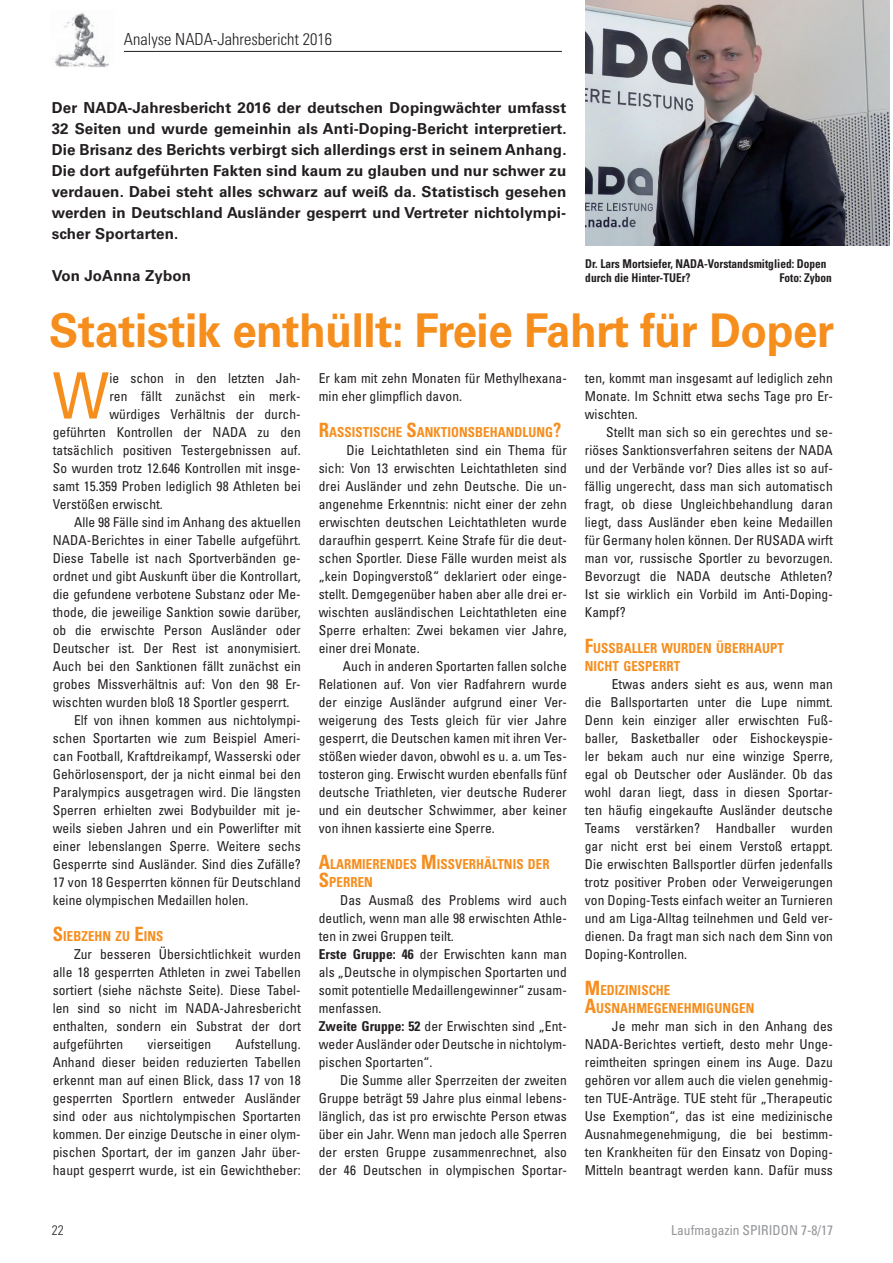
<style>
.page{position:relative;width:893px;height:1263px;background:#fff}
.page>*{position:absolute;margin:0;border:0;box-sizing:border-box;transform-origin:0 0}
.t1{font:condensed 64.05px "Univers LT Std";color:#f68e1e}
.t2{font:700 46.5px "Univers LT Std";letter-spacing:-.01em;color:#f68e1e;scale:.94 1}
.t3{font:300 condensed 16.65px "Univers LT Std";color:#231f20}
.t4{font:700 15.15px/21px "Univers LT Std";letter-spacing:.01em;color:#231f20;text-align:justify}
.t5{font:700 condensed 13.8px/18px "Univers LT Std";letter-spacing:.005em;color:#f68e1e;scale:.94 1}
.t6{font:condensed 13.65px/18px "Univers LT Std";letter-spacing:.005em;color:#231f20;text-align:justify}
.t7{font:condensed 13.65px "Univers LT Std";color:#939598}
.t8{font:300 condensed 13.65px "Univers LT Std";color:#231f20}
.t9{font:700 condensed 12.15px/13.5px "Univers LT Std";color:#231f20;scale:.94 1}
.s1{font-size:19.65px}
.s2{font-weight:700}
</style>
<div class="page">
<img style="left:55px;top:12px;width:54px;height:55px">
<hr style="left:124px;top:51px;width:438px;height:1px;background:#231f20">
<img style="left:585px;top:0;width:304px;height:246px">
<p class="t3" style="left:124px;top:30px;width:210px">Analyse NADA-Jahresbericht 2016</p>
<p class="t4" style="left:52px;top:98px;width:516px">Der NADA-Jahresbericht 2016 der deutschen Dopingwächter umfasst 32 Seiten und wurde gemeinhin als Anti-Doping-Bericht interpretiert.<br>Die Brisanz des Berichts verbirgt sich allerdings erst in seinem Anhang.<br>Die dort aufgeführten Fakten sind kaum zu glauben und nur schwer zu verdauen. Dabei steht alles schwarz auf weiß da. Statistisch gesehen werden in Deutschland Ausländer gesperrt und Vertreter nichtolympi&shy;scher Sportarten.</p>
<p class="t4" style="left:52px;top:265px;width:141px">Von JoAnna Zybon</p>
<p class="t9" style="left:585px;top:257px;width:258px">Dr. Lars Mortsiefer, NADA-Vorstandsmitglied: Dopen durch die Hinter-TUEr?</p>
<p class="t9" style="left:779px;top:270px;width:57px">Foto: Zybon</p>
<h2 class="t2" style="left:49px;top:303px;width:836px">Statistik enthüllt: Freie Fahrt für Doper</h2>
<h1 class="t1" style="left:53px;top:355px;width:58px">W</h1>
<p class="t6" style="left:109px;top:368px;width:193px">ie schon in den letzten Jah-</p>
<p class="t6" style="left:109px;top:386px;width:193px">ren fällt zunächst ein merk-</p>
<p class="t6" style="left:109px;top:404px;width:193px">würdiges Verhältnis der durch-</p>
<p class="t6" style="left:53px;top:422px;width:250px">geführten Kontrollen der NADA zu den</p>
<p class="t6" style="left:53px;top:440px;width:250px">tatsächlich positiven Testergebnissen auf.</p>
<p class="t6" style="left:53px;top:458px;width:250px">So wurden trotz 12.646 Kontrollen mit insge-</p>
<p class="t6" style="left:53px;top:476px;width:249px">samt 15.359 Proben lediglich 98 Athleten bei</p>
<p class="t6" style="left:53px;top:494px;width:112px">Verstößen erwischt.</p>
<p class="t6" style="left:74px;top:512px;width:228px">Alle 98 Fälle sind im Anhang des aktuellen</p>
<p class="t6" style="left:53px;top:530px;width:250px">NADA-Berichtes in einer Tabelle aufgeführt.</p>
<p class="t6" style="left:53px;top:548px;width:250px">Diese Tabelle ist nach Sportverbänden ge-</p>
<p class="t6" style="left:53px;top:566px;width:250px">ordnet und gibt Auskunft über die Kontrollart,</p>
<p class="t6" style="left:53px;top:584px;width:250px">die gefundene verbotene Substanz oder Me-</p>
<p class="t6" style="left:53px;top:602px;width:250px">thode, die jeweilige Sanktion sowie darüber,</p>
<p class="t6" style="left:53px;top:620px;width:250px">ob die erwischte Person Ausländer oder</p>
<p class="t6" style="left:53px;top:638px;width:249px">Deutscher ist. Der Rest ist anonymisiert.</p>
<p class="t6" style="left:53px;top:656px;width:250px">Auch bei den Sanktionen fällt zunächst ein</p>
<p class="t6" style="left:53px;top:674px;width:250px">grobes Missverhältnis auf: Von den 98 Er-</p>
<p class="t6" style="left:53px;top:692px;width:238px">wischten wurden bloß 18 Sportler gesperrt.</p>
<p class="t6" style="left:74px;top:710px;width:228px">Elf von ihnen kommen aus nichtolympi-</p>
<p class="t6" style="left:53px;top:728px;width:249px">schen Sportarten wie zum Beispiel Ameri-</p>
<p class="t6" style="left:53px;top:746px;width:250px">can Football, Kraftdreikampf, Wasserski oder</p>
<p class="t6" style="left:53px;top:764px;width:249px">Gehörlosensport, der ja nicht einmal bei den</p>
<p class="t6" style="left:53px;top:782px;width:250px">Paralympics ausgetragen wird. Die längsten</p>
<p class="t6" style="left:53px;top:800px;width:250px">Sperren erhielten zwei Bodybuilder mit je-</p>
<p class="t6" style="left:53px;top:818px;width:250px">weils sieben Jahren und ein Powerlifter mit</p>
<p class="t6" style="left:53px;top:836px;width:249px">einer lebenslangen Sperre. Weitere sechs</p>
<p class="t6" style="left:53px;top:854px;width:250px">Gesperrte sind Ausländer. Sind dies Zufälle?</p>
<p class="t6" style="left:53px;top:872px;width:250px">17 von 18 Gesperrten können für Deutschland</p>
<p class="t6" style="left:53px;top:890px;width:197px">keine olympischen Medaillen holen.</p>
<p class="t5" style="left:53px;top:927px;width:119px"><span class="s1">S</span>IEBZEHN ZU <span class="s1">E</span>INS</p>
<p class="t6" style="left:53px;top:944px;width:250px;text-indent:21px">Zur besseren Übersichtlichkeit wurden alle 18 gesperrten Athleten in zwei Tabellen sortiert (siehe nächste Seite). Diese Tabel&shy;len sind so nicht im NADA-Jahresbericht enthalten, sondern ein Substrat der dort aufgeführten</p>
<p class="t6" style="left:53px;top:1034px;width:250px;text-indent:183px">Aufstellung.<br>Anhand dieser beiden reduzierten Tabellen erkennt man auf einen Blick, dass 17 von 18 gesperrten Sportlern entweder Ausländer sind oder aus nichtolympischen Sportarten kommen. Der einzige Deutsche in einer olym&shy;pischen Sportart, der im ganzen Jahr über&shy;haupt gesperrt wurde, ist ein Gewichtheber:</p>
<p class="t6" style="left:148px;top:1034px;width:65px">vierseitigen</p>
<p class="t6" style="left:319px;top:368px;width:250px">Er kam mit zehn Monaten für Methylhexana&shy;min eher glimpflich davon.</p>
<p class="t5" style="left:319px;top:423px;width:260px"><span class="s1">R</span>ASSISTISCHE <span class="s1">S</span>ANKTIONSBEHANDLUNG<span class="s1">?</span></p>
<p class="t6" style="left:319px;top:440px;width:250px;text-indent:28px">Die Leichtathleten sind ein Thema für sich: Von 13 erwischten Leichtathleten sind drei Ausländer und zehn Deutsche. Die un&shy;angenehme Erkenntnis: nicht einer der zehn erwischten deutschen Leichtathleten wurde daraufhin gesperrt. Keine Strafe für die deut&shy;schen Sportler. Diese Fälle wurden meist als „kein Dopingverstoß“ deklariert oder einge&shy;stellt. Demgegenüber haben aber alle drei er&shy;wischten ausländischen Leichtathleten eine Sperre erhalten: Zwei bekamen vier Jahre, einer drei Monate.</p>
<p class="t6" style="left:319px;top:656px;width:250px;text-indent:24px">Auch in anderen Sportarten fallen solche Relationen auf. Von vier Radfahrern wurde der einzige Ausländer aufgrund einer Ver&shy;weigerung des Tests gleich für vier Jahre gesperrt, die Deutschen kamen mit ihren Ver&shy;stößen wieder davon, obwohl es u. a. um Tes&shy;tosteron ging. Erwischt wurden ebenfalls fünf deutsche Triathleten, vier deutsche Ruderer und ein deutscher Schwimmer, aber keiner von ihnen kassierte eine Sperre.</p>
<p class="t5" style="left:319px;top:855px;width:247px"><span class="s1">A</span>LARMIERENDES <span class="s1">M</span>ISSVERHÄLTNIS DER<br><span class="s1">S</span>PERREN</p>
<p class="t6" style="left:319px;top:890px;width:250px;text-align:left;text-indent:21px">Das Ausmaß des Problems wird auch deutlich, wenn man alle 98 erwischten Athle&shy;ten in zwei Gruppen teilt.<br><span class="s2">Erste Gruppe: 46</span> der Erwischten kann man als „Deutsche in olympischen Sportarten und somit potentielle Medaillengewinner“ zusam&shy;menfassen.<br><span class="s2">Zweite Gruppe: 52</span> der Erwischten sind „Ent&shy;weder Ausländer oder Deutsche in nichtolym&shy;pischen Sportarten“.</p>
<p class="t6" style="left:319px;top:1070px;width:250px;text-indent:21px">Die Summe aller Sperrzeiten der zweiten Gruppe beträgt 59 Jahre plus einmal lebens&shy;länglich, das ist pro erwischte Person etwas über ein Jahr. Wenn man jedoch alle Sperren der ersten Gruppe zusammenrechnet, also der 46 Deutschen in olympischen Sportar-</p>
<p class="t6" style="left:585px;top:368px;width:250px">ten, kommt man insgesamt auf lediglich zehn Monate. Im Schnitt etwa sechs Tage pro Er&shy;wischten.</p>
<p class="t6" style="left:585px;top:422px;width:250px;text-indent:21px">Stellt man sich so ein gerechtes und se&shy;riöses Sanktionsverfahren seitens der NADA und der Verbände vor? Dies alles ist so auf&shy;fällig ungerecht, dass man sich automatisch fragt, ob diese Ungleichbehandlung daran liegt, dass Ausländer eben keine Medaillen für Germany holen können. Der RUSADA wirft man vor, russische Sportler zu bevorzugen.<br>Bevorzugt die NADA deutsche Athleten?<br>Ist sie wirklich ein Vorbild im Anti-Doping-Kampf?</p>
<p class="t5" style="left:585px;top:639px;width:213px"><span class="s1">F</span>USSBALLER WURDEN ÜBERHAUPT<br>NICHT GESPERRT</p>
<p class="t6" style="left:585px;top:674px;width:250px;text-indent:27px">Etwas anders sieht es aus, wenn man die Ballsportarten unter die Lupe nimmt.<br>Denn kein einziger aller erwischten Fuß&shy;baller, Basketballer oder Eishockeyspie&shy;ler bekam auch nur eine winzige Sperre, egal ob Deutscher oder Ausländer. Ob das wohl daran liegt, dass in diesen Sportar&shy;ten häufig eingekaufte Ausländer deutsche Teams verstärken? Handballer wurden gar nicht erst bei einem Verstoß ertappt.<br>Die erwischten Ballsportler dürfen jedenfalls trotz positiver Proben oder Verweigerungen von Doping-Tests einfach weiter an Turnieren und am Liga-Alltag teilnehmen und Geld ver&shy;dienen. Da fragt man sich nach dem Sinn von Doping-Kontrollen.</p>
<p class="t5" style="left:585px;top:981px;width:182px"><span class="s1">M</span>EDIZINISCHE<br><span class="s1">A</span>USNAHMEGENEHMIGUNGEN</p>
<p class="t6" style="left:585px;top:1016px;width:250px;text-indent:27px">Je mehr man sich in den Anhang des NADA-Berichtes vertieft, desto mehr Unge&shy;reimtheiten springen einem ins Auge. Dazu gehören vor allem auch die vielen genehmig&shy;ten TUE-Anträge. TUE steht für „Therapeutic Use Exemption“, das ist eine medizinische Ausnahmegenehmigung, die bei bestimm&shy;ten Krankheiten für den Einsatz von Doping-Mitteln beantragt werden kann. Dafür muss</p>
<p class="t8" style="left:52px;top:1222px;width:13px">22</p>
<p class="t7" style="left:671px;top:1222px;width:163px">Laufmagazin SPIRIDON 7-8/17</p>
</div>
